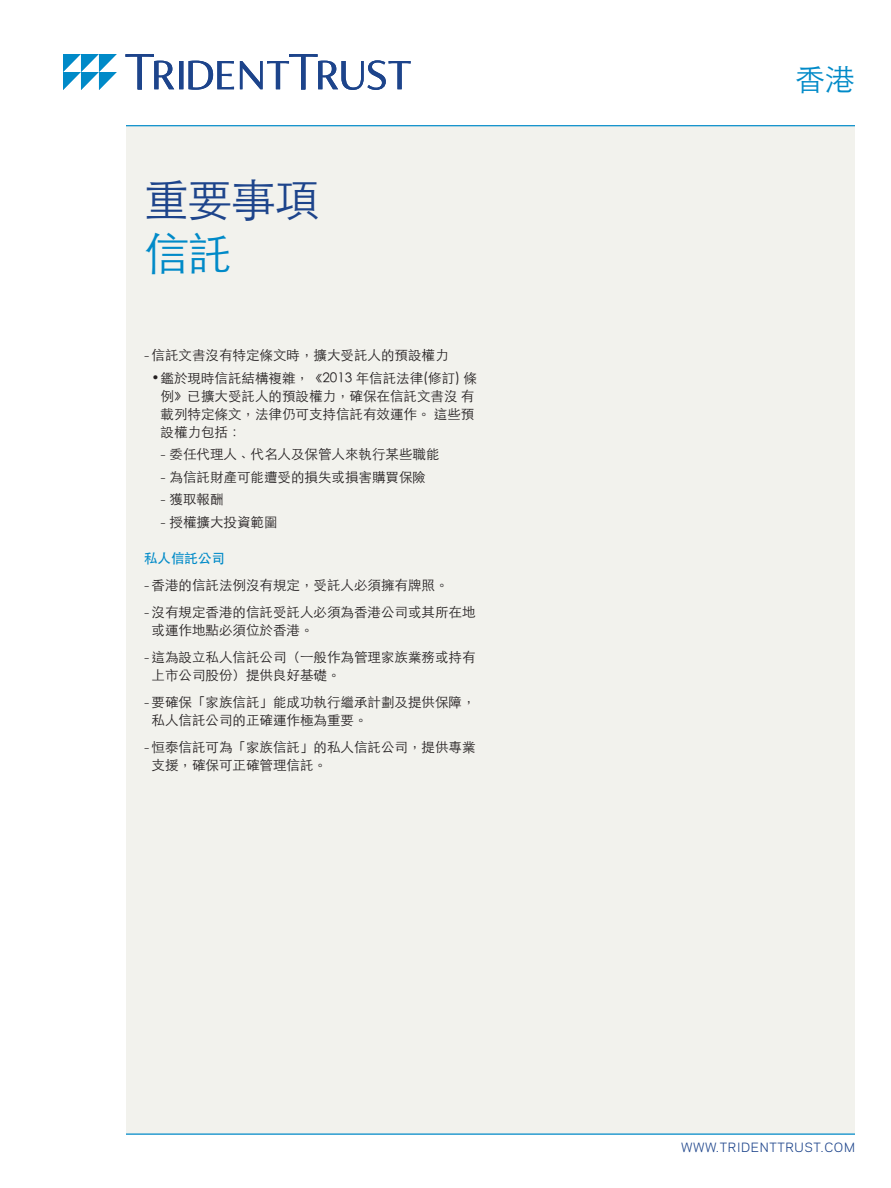
<style>
.page{position:relative;width:891px;height:1188px;background:#fff}
.page>*{position:absolute;margin:0;border:0;box-sizing:border-box;transform-origin:0 0}
.t1{font:300 45px "ST Heiti TC";color:#1d448b}
.t2{font:300 45px "ST Heiti TC";color:#008ac8}
.t3{font:300 30px "ST Heiti TC";color:#008ac8}
.t4{font:300 13.5px/18px "ST Heiti TC";color:#231f20}
.Head_1{font:500 13.5px "ST Heiti TC";color:#008ac8}
.t5{font:12px "Polaris";letter-spacing:.05em;color:#1d448b}
.s1{font-family:"Polaris";font-weight:400;font-size:10.5px}
</style>
<div class="page">
<div style="left:126px;top:126px;width:729px;height:1008px;background:#f2f2ed"></div>
<hr style="left:126px;top:126px;width:729px;height:1px;background:#008ac8">
<hr style="left:126px;top:1134px;width:729px;height:1px;background:#008ac8">
<svg style="left:126px;top:54px;width:285px;height:36px"></svg>
<svg style="left:63px;top:54px;width:54px;height:36px"></svg>
<h1 class="t1" style="left:144px;top:161px;width:177px">重要事項</h1>
<h1 class="t2" style="left:144px;top:215px;width:90px">信託</h1>
<p class="t4" style="left:144px;top:345px;width:306px"><span class="s1">–</span> 信託文書沒有特定條文時，擴大受託人的預設權力</p>
<p class="t4" style="left:160px;top:367px;width:318px;text-indent:-9px">•鑑於現時信託結構複雜，《2013 年信託法律(修訂) 條例》已擴大受託人的預設權力，確保在信託文書沒 有載列特定條文，法律仍可支持信託有效運作。 這些預設權力包括：</p>
<p class="t4" style="left:160px;top:444px;width:280px"><span class="s1">–</span> 委任代理人﹑代名人及保管人來執行某些職能</p>
<p class="t4" style="left:160px;top:466px;width:267px"><span class="s1">–</span> 為信託財產可能遭受的損失或損害購買保險</p>
<p class="t4" style="left:160px;top:489px;width:64px"><span class="s1">–</span> 獲取報酬</p>
<p class="t4" style="left:160px;top:511px;width:118px"><span class="s1">–</span> 授權擴大投資範圍</p>
<p class="Head_1" style="left:144px;top:550px;width:82px">私人信託公司</p>
<p class="t4" style="left:144px;top:574px;width:306px"><span class="s1">–</span> 香港的信託法例沒有規定，受託人必須擁有牌照。</p>
<p class="t4" style="left:152px;top:601px;width:325px;text-indent:-8px"><span class="s1">–</span> 沒有規定香港的信託受託人必須為香港公司或其所在地或運作地點必須位於香港。</p>
<p class="t4" style="left:152px;top:646px;width:325px;text-indent:-8px"><span class="s1">–</span> 這為設立私人信託公司（一般作為管理家族業務或持有上市公司股份）提供良好基礎。</p>
<p class="t4" style="left:152px;top:691px;width:325px;text-indent:-8px"><span class="s1">–</span> 要確保「家族信託」能成功執行繼承計劃及提供保障，私人信託公司的正確運作極為重要。</p>
<p class="t4" style="left:152px;top:736px;width:325px;text-indent:-8px"><span class="s1">–</span> 恒泰信託可為「家族信託」的私人信託公司，提供專業支援，確保可正確管理信託。</p>
<h2 class="t3" style="left:795px;top:53px;width:61px">香港</h2>
<p class="t5" style="left:681px;top:1138px;width:175px">WWW.TRIDENTTRUST.COM</p>
</div>
